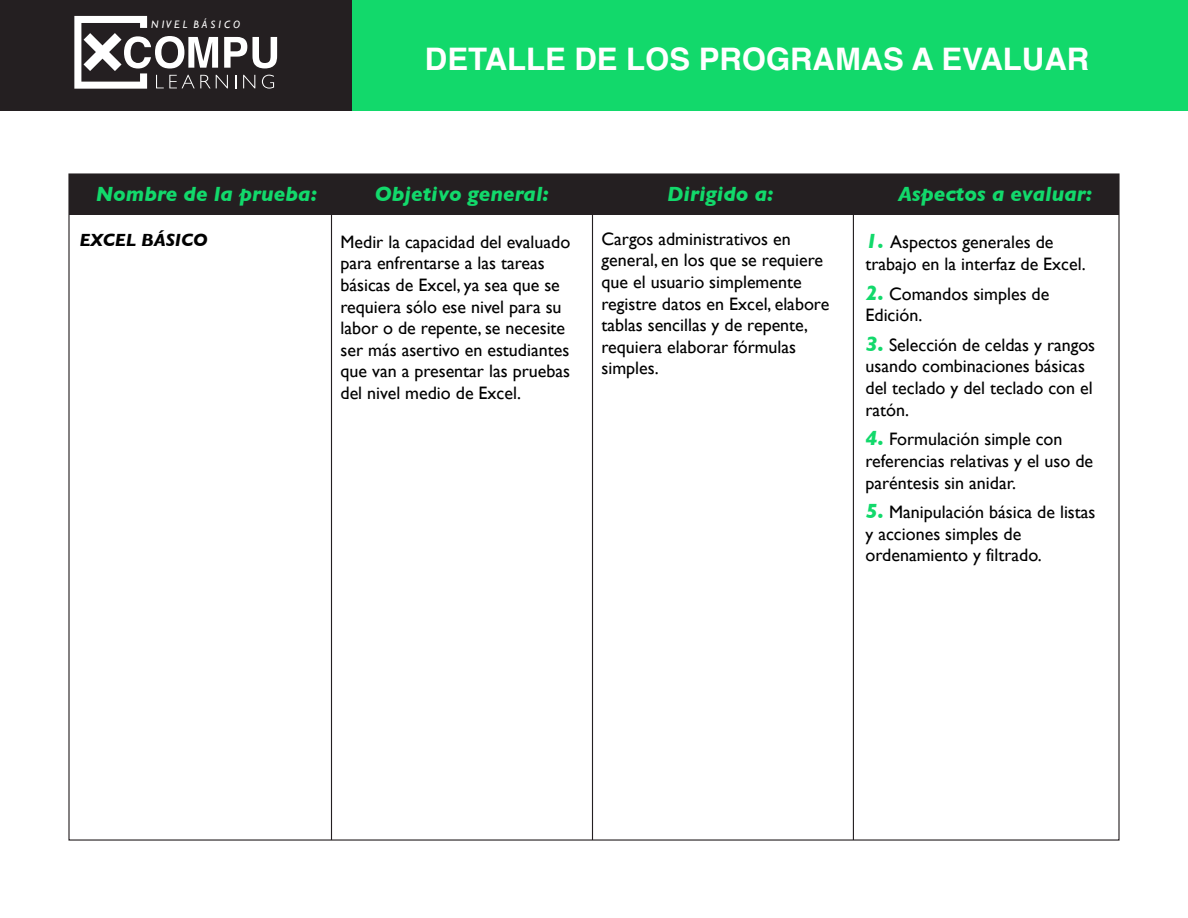
<style>
.page{position:relative;width:1188px;height:918px;background:#fff}
.page>*{position:absolute;margin:0;border:0;box-sizing:border-box;transform-origin:0 0}
.t1{font:700 31.05px "Helvetica";color:#fff}
.t2{font:italic 700 21px "Gill Sans";color:#12d96b}
.t3{font:18px/21.6px "Gill Sans";color:#000}
.t4{font:italic 700 18px "Gill Sans";color:#000}
.t5{font:italic 10.8px "Gill Sans";color:#fff}
.s1{font-weight:700;font-style:italic;font-size:21px;color:#12d96b}
</style>
<div class="page">
<div style="left:0;top:0;width:353px;height:111px;background:#241f21"></div>
<div style="left:352px;top:0;width:836px;height:111px;background:#12d96b"></div>
<div style="left:69px;top:174px;width:1049px;height:40px;background:#241f21"></div>
<hr style="left:331px;top:205px;width:1px;height:635px;background:#241f21">
<hr style="left:592px;top:205px;width:1px;height:635px;background:#241f21">
<hr style="left:853px;top:205px;width:1px;height:635px;background:#241f21">
<svg style="left:74px;top:16px;width:203px;height:73px"></svg>
<p class="t5" style="left:151px;top:18px;width:90px">N IV E L B Á S I C O</p>
<h1 class="t1" style="left:425px;top:34px;width:666px">DETALLE DE LOS PROGRAMAS A EVALUAR</h1>
<p class="t2" style="left:96px;top:182px;width:223px">Nombre de la prueba:</p>
<p class="t2" style="left:375px;top:182px;width:176px">Objetivo general:</p>
<p class="t2" style="left:667px;top:182px;width:108px">Dirigido a:</p>
<p class="t2" style="left:898px;top:182px;width:196px">Aspectos a evaluar:</p>
<p class="t4" style="left:80px;top:230px;width:130px">EXCEL BÁSICO</p>
<p class="t3" style="left:340px;top:231px;width:231px">Medir la capacidad del evaluado para enfrentarse a las tareas básicas de Excel, ya sea que se requiera sólo ese nivel para su labor o de repente, se necesite ser más asertivo en estudiantes que van a presentar las pruebas del nivel medio de Excel.</p>
<p class="t3" style="left:602px;top:228px;width:229px">Cargos administrativos en general, en los que se requiere que el usuario simplemente registre datos en Excel, elabore tablas sencillas y de repente, requiera elaborar fórmulas simples.</p>
<p class="t3" style="left:865px;top:231px;width:222px"><span class="s1">1.</span> Aspectos generales de trabajo en la interfaz de Excel.</p>
<p class="t3" style="left:865px;top:282px;width:185px"><span class="s1">2.</span> Comandos simples de<br>Edición.</p>
<p class="t3" style="left:865px;top:334px;width:231px"><span class="s1">3.</span> Selección de celdas y rangos usando combinaciones básicas del teclado y del teclado con el ratón.</p>
<p class="t3" style="left:865px;top:428px;width:229px"><span class="s1">4.</span> Formulación simple con referencias relativas y el uso de paréntesis sin anidar.</p>
<p class="t3" style="left:865px;top:501px;width:232px"><span class="s1">5.</span> Manipulación básica de listas y acciones simples de ordenamiento y filtrado.</p>
</div>
